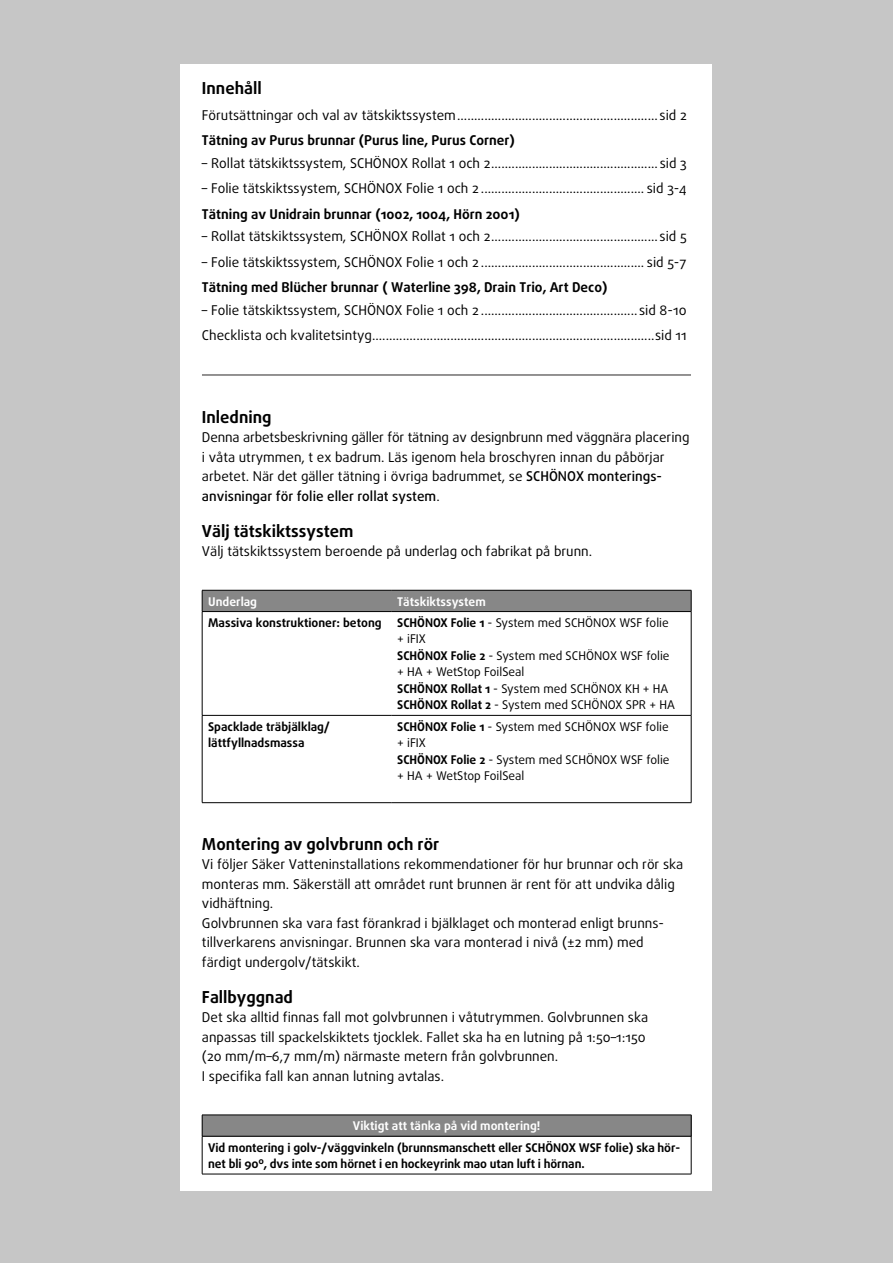
<style>
.page{position:relative;width:893px;height:1263px;background:#c6c6c6}
.page>*{position:absolute;margin:0;border:0;box-sizing:border-box;transform-origin:0 0}
.t1{font:700 16.5px "Daxline Pro";color:#000}
.t2{font:13.5px/19.5px "Daxline Pro";color:#000}
.t3{font:700 13.5px "Daxline Pro";color:#000}
.t4{font:12px/16.5px "Daxline Pro";color:#000}
.t5{font:700 12px/16.5px "Daxline Pro";letter-spacing:-.005em;color:#000}
.t6{font:700 12px "Daxline Pro";color:#fff}
.s1{font-weight:500}
.s2{font-weight:700}
</style>
<div class="page">
<div style="left:181px;top:64px;width:531px;height:1127px;background:#fff"></div>
<hr style="left:202px;top:374px;width:489px;height:2px;background:#706f6f">
<hr style="left:202px;top:715px;width:1px;height:87px;background:#000">
<hr style="left:691px;top:715px;width:1px;height:87px;background:#000">
<hr style="left:202px;top:802px;width:189px;height:1px;background:#000">
<hr style="left:391px;top:802px;width:300px;height:1px;background:#000">
<div style="left:202px;top:590px;width:490px;height:21px;background:#878787"></div>
<hr style="left:202px;top:611px;width:189px;height:1px;background:#000">
<hr style="left:202px;top:612px;width:1px;height:103px;background:#000">
<hr style="left:391px;top:611px;width:300px;height:1px;background:#000">
<hr style="left:691px;top:612px;width:1px;height:103px;background:#000">
<hr style="left:202px;top:715px;width:189px;height:1px;background:#000">
<hr style="left:391px;top:715px;width:300px;height:1px;background:#000">
<div style="left:202px;top:1115px;width:489px;height:21px;background:#878787"></div>
<hr style="left:202px;top:1136px;width:1px;height:38px;background:#000">
<hr style="left:691px;top:1136px;width:1px;height:38px;background:#000">
<hr style="left:202px;top:1174px;width:489px;height:1px;background:#000">
<hr style="left:202px;top:1115px;width:489px;height:1px;background:#000">
<svg style="left:202px;top:1115px;width:1px;height:21px"></svg>
<svg style="left:691px;top:1115px;width:1px;height:21px"></svg>
<hr style="left:202px;top:1136px;width:489px;height:1px;background:#000">
<p class="t1" style="left:202px;top:77px;width:61px">Innehåll</p>
<p class="t2" style="left:202px;top:105px;width:486px">Förutsättningar och val av tätskiktssystem........................................................... sid 2</p>
<p class="t3" style="left:202px;top:131px;width:314px">Tätning av Purus brunnar (Purus line, Purus Corner)</p>
<p class="t2" style="left:202px;top:153px;width:486px">– Rollat tätskiktssystem, SCHÖNOX Rollat 1 och 2................................................. sid 3</p>
<p class="t2" style="left:202px;top:179px;width:486px">– Folie tätskiktssystem, SCHÖNOX Folie 1 och 2 ................................................ sid 3-4</p>
<p class="t3" style="left:202px;top:205px;width:319px">Tätning av Unidrain brunnar (1002, 1004, Hörn 2001)</p>
<p class="t2" style="left:202px;top:227px;width:486px">– Rollat tätskiktssystem, SCHÖNOX Rollat 1 och 2................................................. sid 5</p>
<p class="t2" style="left:202px;top:252px;width:486px">– Folie tätskiktssystem, SCHÖNOX Folie 1 och 2 ................................................ sid 5-7</p>
<p class="t3" style="left:202px;top:278px;width:407px">Tätning med Blücher brunnar ( Waterline 398, Drain Trio, Art Deco)</p>
<p class="t2" style="left:202px;top:297px;width:486px;line-height:25.5px">– Folie tätskiktssystem, SCHÖNOX Folie 1 och 2 .............................................. sid 8-10<br>Checklista och kvalitetsintyg...................................................................................sid 11</p>
<p class="t1" style="left:202px;top:406px;width:71px">Inledning</p>
<p class="t2" style="left:202px;top:428px;width:489px">Denna arbetsbeskrivning gäller för tätning av designbrunn med väggnära placering i våta utrymmen, t ex badrum. Läs igenom hela broschyren innan du påbörjar arbetet. När det gäller tätning i övriga badrummet, se <span class="s1">SCHÖNOX monterings&shy;anvisningar för folie eller rollat system</span>.</p>
<p class="t1" style="left:202px;top:520px;width:153px">Välj tätskiktssystem</p>
<p class="t2" style="left:202px;top:542px;width:392px">Välj tätskiktssystem beroende på underlag och fabrikat på brunn.</p>
<p class="t6" style="left:208px;top:593px;width:50px">Underlag</p>
<p class="t6" style="left:397px;top:593px;width:90px">Tätskiktssystem</p>
<p class="t5" style="left:208px;top:614px;width:175px">Massiva konstruktioner: betong</p>
<p class="t4" style="left:397px;top:614px;width:279px"><span class="s2">SCHÖNOX Folie 1</span> - System med SCHÖNOX WSF folie + iFIX<br><span class="s2">SCHÖNOX Folie 2</span> - System med SCHÖNOX WSF folie + HA + WetStop FoilSeal<br><span class="s2">SCHÖNOX Rollat 1</span> - System med SCHÖNOX KH + HA <span class="s2">SCHÖNOX Rollat 2</span> - System med SCHÖNOX SPR + HA</p>
<p class="t5" style="left:208px;top:718px;width:123px">Spacklade träbjälklag/ lättfyllnadsmassa</p>
<p class="t4" style="left:397px;top:718px;width:274px"><span class="s2">SCHÖNOX Folie 1</span> - System med SCHÖNOX WSF folie + iFIX<br><span class="s2">SCHÖNOX Folie 2</span> - System med SCHÖNOX WSF folie + HA + WetStop FoilSeal</p>
<p class="t1" style="left:202px;top:833px;width:239px">Montering av golvbrunn och rör</p>
<p class="t2" style="left:202px;top:855px;width:483px">Vi följer Säker Vatteninstallations rekommendationer för hur brunnar och rör ska monteras mm. Säkerställ att området runt brunnen är rent för att undvika dålig vidhäftning.<br>Golvbrunnen ska vara fast förankrad i bjälklaget och monterad enligt brunns&shy;tillverkarens anvisningar. Brunnen ska vara monterad i nivå (±2 mm) med färdigt undergolv/tätskikt.</p>
<p class="t1" style="left:202px;top:986px;width:93px">Fallbyggnad</p>
<p class="t2" style="left:202px;top:1008px;width:448px">Det ska alltid finnas fall mot golvbrunnen i våtutrymmen. Golvbrunnen ska anpassas till spackelskiktets tjocklek. Fallet ska ha en lutning på 1:50–1:150 (20 mm/m–6,7 mm/m) närmaste metern från golvbrunnen.<br>I specifika fall kan annan lutning avtalas.</p>
<p class="t6" style="left:353px;top:1118px;width:189px">Viktigt att tänka på vid montering!</p>
<p class="t5" style="left:208px;top:1139px;width:474px">Vid montering i golv-/väggvinkeln (brunnsmanschett eller SCHÖNOX WSF folie) ska hör&shy;net bli 90º, dvs inte som hörnet i en hockeyrink mao utan luft i hörnan.</p>
</div>
